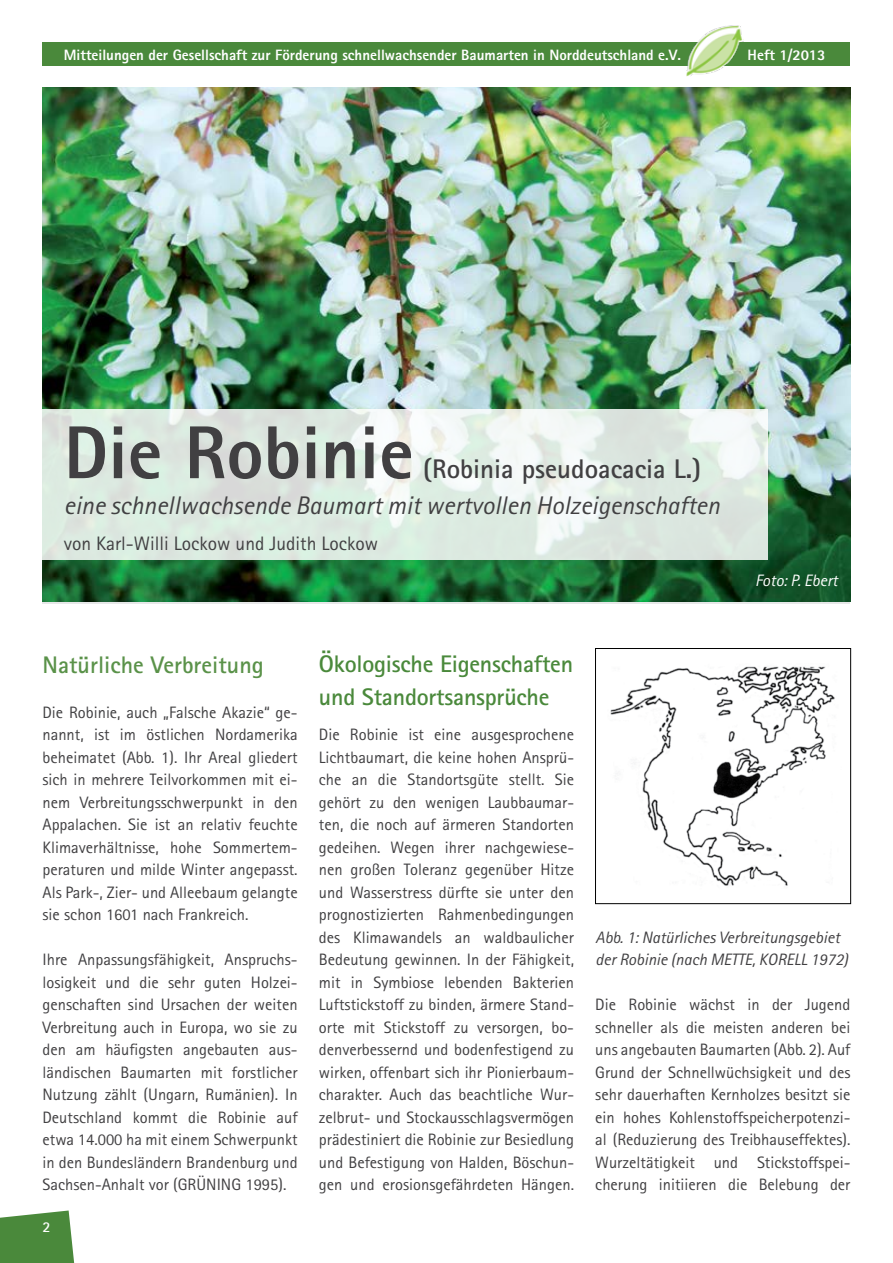
<style>
.page{position:relative;width:893px;height:1263px;background:#fff}
.page>*{position:absolute;margin:0;border:0;box-sizing:border-box;transform-origin:0 0}
.t1{font:800 75px "Rotis Sans Serif";color:#414042}
.t2{font:700 27px "Rotis Sans Serif";color:#414042}
.t3{font:italic 25.5px "Rotis Sans Serif";color:#414042}
.t4{font:700 24px/33px "Rotis Sans Serif";letter-spacing:-.01em;color:#4a893b}
.t5{font:700 24px "Rotis Sans Serif";color:#5a9249}
.t6{font:19.5px "Rotis Sans Serif";color:#414042}
.t7{font:16.5px/22.5px "Rotis Sans Serif";color:#414042;text-align:justify}
.t8{font:italic 16.5px/22.5px "Rotis Sans Serif";color:#414042}
.t9{font:italic 16.5px "Rotis Sans Serif";color:#fff}
.t10{font:800 15px "Rotis Sans Serif";color:#fff}
.t11{font:700 15px "Rotis Sans Serif";color:#fff}
</style>
<div class="page">
<svg style="left:0;top:1210px;width:75px;height:53px;background:#5f9752"></svg>
<div style="left:43px;top:43px;width:807px;height:23px;background:#4a893b"></div>
<img style="left:686px;top:26px;width:58px;height:51px">
<img style="left:43px;top:87px;width:807px;height:515px">
<svg style="left:42px;top:409px;width:725px;height:151px;fill:#dceae1"></svg>
<img style="left:610px;top:666px;width:225px;height:220px">
<div style="left:595px;top:648px;width:256px;height:256px;border:1px solid #000"></div>
<p class="t10" style="left:64px;top:45px;width:619px">Mitteilungen der Gesellschaft zur Förderung schnellwachsender Baumarten in Norddeutschland e.V.</p>
<p class="t10" style="left:748px;top:45px;width:79px">Heft 1/2013</p>
<h1 class="t1" style="left:64px;top:405px;width:352px">Die Robinie</h1>
<h2 class="t2" style="left:423px;top:452px;width:279px">(Robinia pseudoacacia L.)</h2>
<h3 class="t3" style="left:64px;top:490px;width:658px">eine schnellwachsende Baumart mit wertvollen Holzeigenschaften</h3>
<p class="t6" style="left:64px;top:532px;width:316px">von Karl-Willi Lockow und Judith Lockow</p>
<p class="t9" style="left:755px;top:570px;width:84px">Foto: P. Ebert</p>
<h3 class="t5" style="left:43px;top:649px;width:223px">Natürliche Verbreitung</h3>
<p class="t7" style="left:43px;top:701px;width:257px">Die Robinie, auch „Falsche Akazie“ ge&shy;nannt, ist im östlichen Nordamerika beheimatet (Abb. 1). Ihr Areal gliedert sich in mehrere Teilvorkommen mit ei&shy;nem Verbreitungsschwerpunkt in den Appalachen. Sie ist an relativ feuchte Klimaverhältnisse, hohe Sommertem&shy;peraturen und milde Winter angepasst.<br>Als Park-, Zier- und Alleebaum gelangte sie schon 1601 nach Frankreich.</p>
<p class="t7" style="left:43px;top:948px;width:257px">Ihre Anpassungsfähigkeit, Anspruchs&shy;losigkeit und die sehr guten Holzei&shy;genschaften sind Ursachen der weiten Verbreitung auch in Europa, wo sie zu den am häufigsten angebauten aus&shy;ländischen Baumarten mit forstlicher Nutzung zählt (Ungarn, Rumänien). In Deutschland kommt die Robinie auf etwa 14.000 ha mit einem Schwerpunkt in den Bundesländern Brandenburg und Sachsen-Anhalt vor (GRÜNING 1995).</p>
<p class="t11" style="left:43px;top:1218px;width:10px">2</p>
<h3 class="t4" style="left:319px;top:647px;width:256px">Ökologische Eigenschaften und Standortsansprüche</h3>
<p class="t7" style="left:319px;top:723px;width:257px">Die Robinie ist eine ausgesprochene Lichtbaumart, die keine hohen Ansprü&shy;che an die Standortsgüte stellt. Sie gehört zu den wenigen Laubbaumar&shy;ten, die noch auf ärmeren Standorten gedeihen. Wegen ihrer nachgewiese&shy;nen großen Toleranz gegenüber Hitze und Wasserstress dürfte sie unter den prognostizierten Rahmenbedingungen des Klimawandels an waldbaulicher Bedeutung gewinnen. In der Fähigkeit, mit in Symbiose lebenden Bakterien Luftstickstoff zu binden, ärmere Stand&shy;orte mit Stickstoff zu versorgen, bo&shy;denverbessernd und bodenfestigend zu wirken, offenbart sich ihr Pionierbaum&shy;charakter. Auch das beachtliche Wur&shy;zelbrut- und Stockausschlagsvermögen prädestiniert die Robinie zur Besiedlung und Befestigung von Halden, Böschun&shy;gen und erosionsgefährdeten Hängen.</p>
<p class="t8" style="left:595px;top:926px;width:254px">Abb. 1: Natürliches Verbreitungsgebiet der Robinie (nach METTE, KORELL 1972)</p>
<p class="t7" style="left:595px;top:993px;width:257px">Die Robinie wächst in der Jugend schneller als die meisten anderen bei uns angebauten Baumarten (Abb. 2). Auf Grund der Schnellwüchsigkeit und des sehr dauerhaften Kernholzes besitzt sie ein hohes Kohlenstoffspeicherpotenzi&shy;al (Reduzierung des Treibhauseffektes).<br>Wurzeltätigkeit und Stickstoffspei&shy;cherung initiieren die Belebung der</p>
</div>
